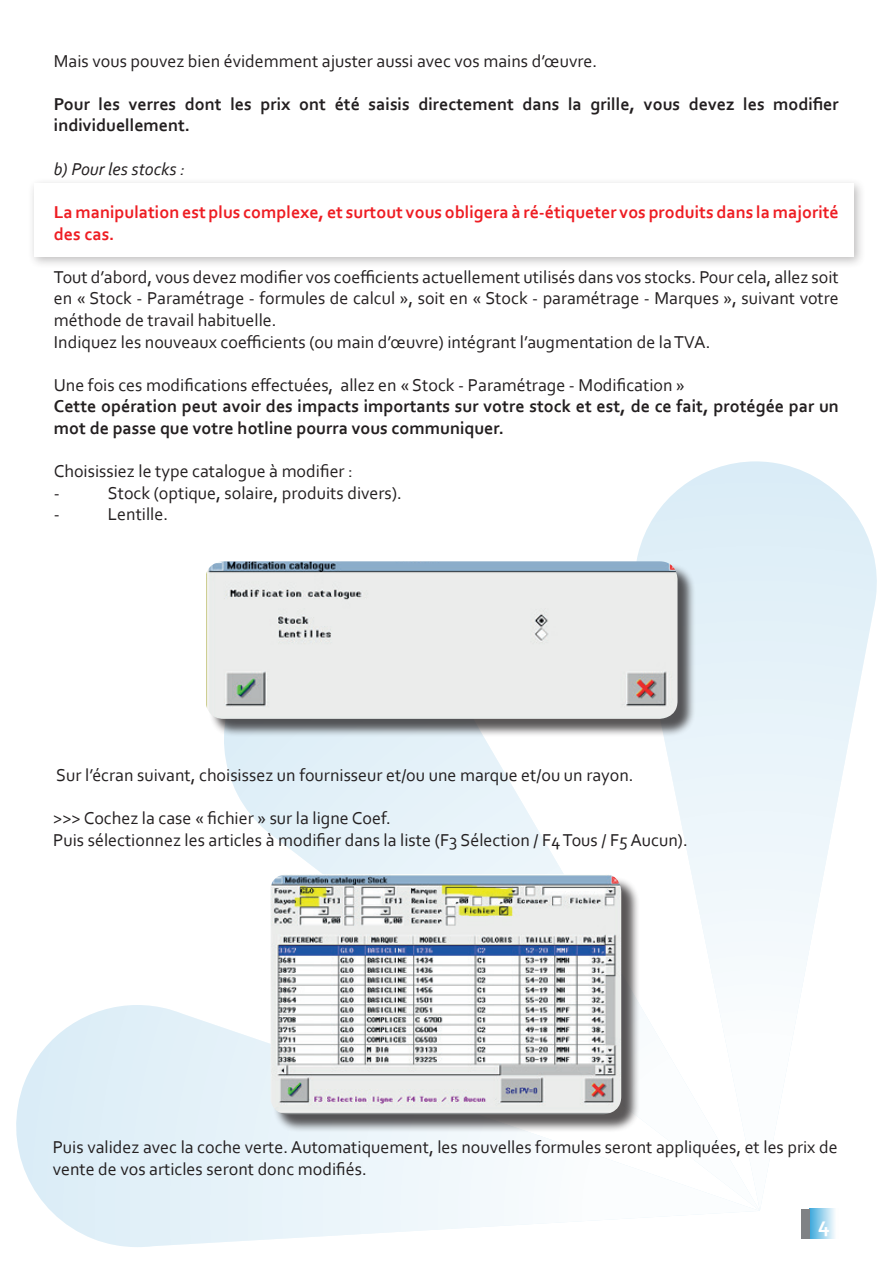
<style>
.page{position:relative;width:893px;height:1263px;background:#fff}
.page>*{position:absolute;margin:0;border:0;box-sizing:border-box;transform-origin:0 0}
.t1{font:700 22.5px "Corbel";color:#fff}
.t2{font:18px/21.6px "Corbel";color:#231f20}
.t3{font:700 18px/21.6px "Corbel";color:#231f20}
.t4{font:700 18px/21.6px "Corbel";color:#ee1d23}
.t5{font:italic 18px "Corbel";color:#231f20}
</style>
<div class="page">
<div style="left:28px;top:178px;width:837px;height:91px;background:#231f20;opacity:.29"></div>
<div style="left:34px;top:184px;width:820px;height:73px;background:#fff"></div>
<svg style="left:16px;top:1005px;width:545px;height:242px"></svg>
<svg style="left:224px;top:737px;width:340px;height:474px"></svg>
<svg style="left:636px;top:461px;width:241px;height:750px"></svg>
<div style="left:208px;top:564px;width:488px;height:173px;background:#231f20;opacity:.75"></div>
<img style="left:206px;top:561px;width:471px;height:158px">
<div style="left:273px;top:876px;width:367px;height:257px;background:#231f20;opacity:.75"></div>
<img style="left:271px;top:874px;width:350px;height:240px">
<div style="left:809px;top:1209px;width:30px;height:30px;background:linear-gradient(to right,#3da9dc,#fff)"></div>
<div style="left:801px;top:1209px;width:8px;height:30px;background:#808285"></div>
<p class="t2" style="left:54px;top:49px;width:545px">Mais vous pouvez bien évidemment ajuster aussi avec vos mains d’œuvre.</p>
<p class="t3" style="left:54px;top:93px;width:786px">Pour les verres dont les prix ont été saisis directement dans la grille, vous devez les modifier individuellement.</p>
<p class="t5" style="left:54px;top:158px;width:133px">b) Pour les stocks :</p>
<p class="t4" style="left:54px;top:201px;width:786px">La manipulation est plus complexe, et surtout vous obligera à ré-étiqueter vos produits dans la majorité des cas.</p>
<p class="t2" style="left:54px;top:265px;width:786px">Tout d’abord, vous devez modifier vos coefficients actuellement utilisés dans vos stocks. Pour cela, allez soit en « Stock - Paramétrage - formules de calcul », soit en « Stock - paramétrage - Marques », suivant votre méthode de travail habituelle.<br>Indiquez les nouveaux coefficients (ou main d’œuvre) intégrant l’augmentation de la TVA.</p>
<p class="t2" style="left:54px;top:373px;width:633px">Une fois ces modifications effectuées, allez en « Stock - Paramétrage - Modification »</p>
<p class="t3" style="left:54px;top:395px;width:786px">Cette opération peut avoir des impacts importants sur votre stock et est, de ce fait, protégée par un mot de passe que votre hotline pourra vous communiquer.</p>
<p class="t2" style="left:54px;top:460px;width:301px">Choisissiez le type catalogue à modifier : -</p>
<p class="t2" style="left:108px;top:481px;width:296px">Stock (optique, solaire, produits divers).</p>
<p class="t2" style="left:54px;top:503px;width:7px">-</p>
<p class="t2" style="left:108px;top:503px;width:62px">Lentille.</p>
<p class="t2" style="left:56px;top:764px;width:579px">Sur l’écran suivant, choisissez un fournisseur et/ou une marque et/ou un rayon.</p>
<p class="t2" style="left:53px;top:807px;width:636px">&gt;&gt;&gt; Cochez la case « fichier » sur la ligne Coef.<br>Puis sélectionnez les articles à modifier dans la liste (F3 Sélection / F4 Tous / F5 Aucun).</p>
<p class="t2" style="left:53px;top:1136px;width:786px">Puis validez avec la coche verte. Automatiquement, les nouvelles formules seront appliquées, et les prix de vente de vos articles seront donc modifiés.</p>
<p class="t1" style="left:818px;top:1211px;width:13px">4</p>
</div>
